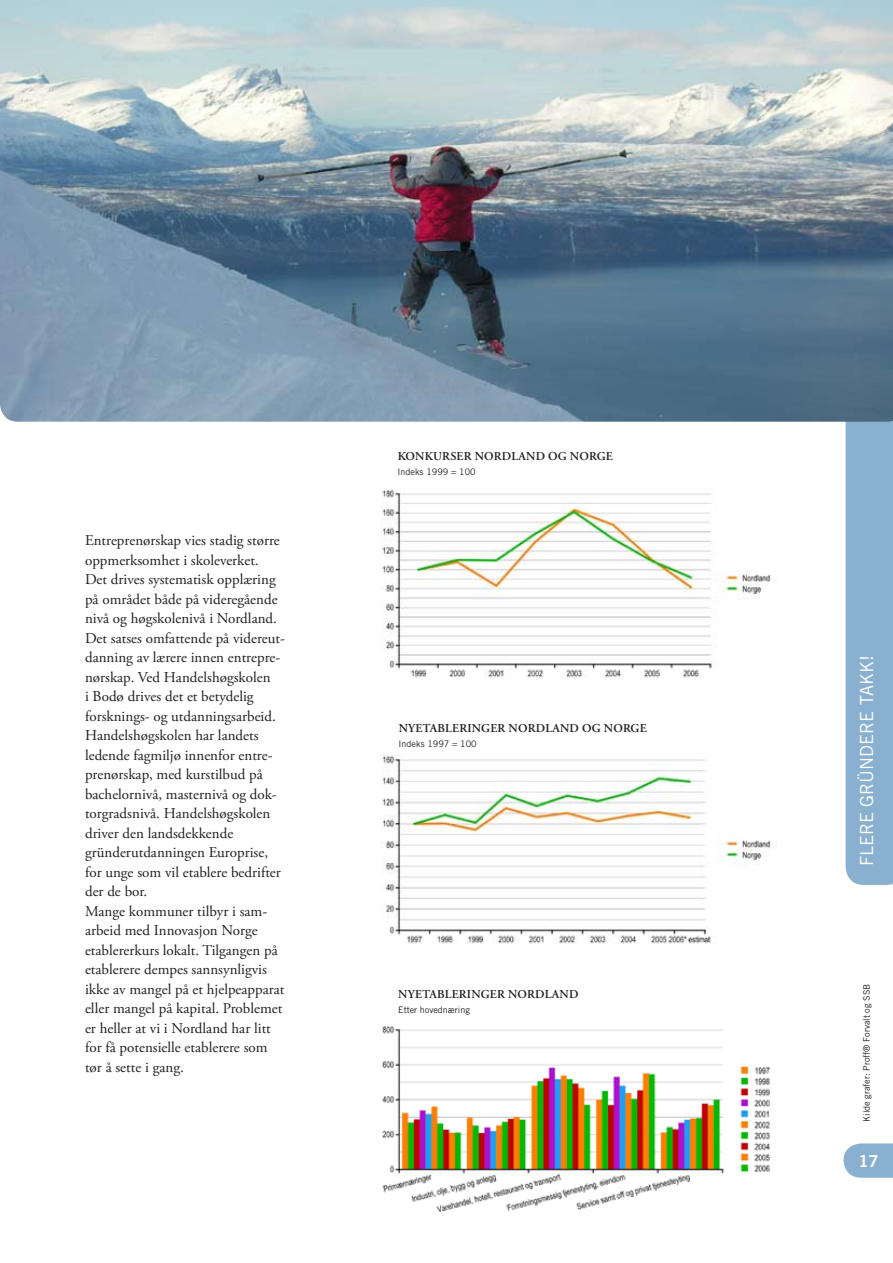
<style>
.page{position:relative;width:893px;height:1263px;background:#fff}
.page>*{position:absolute;margin:0;border:0;box-sizing:border-box;transform-origin:0 0}
.t1{font:18px "Trade Gothic";color:#fff}
.t2{font:16.5px "Trade Gothic Bold Two";color:#fff}
.t3{font:15px/19.5px "Adobe Garamond Pro";color:#231f20}
.t4{font:600 12px "Adobe Garamond Pro";letter-spacing:.015em;color:#231f20}
.t5{font:9px "Trade Gothic";color:#231f20}
</style>
<div class="page">
<svg style="left:843px;top:1143px;width:50px;height:35px"></svg>
<div style="left:846px;top:422px;width:47px;height:463px;background:#8ab0cf"></div>
<img style="left:382px;top:755px;width:392px;height:189px">
<img style="left:382px;top:489px;width:392px;height:189px">
<img style="left:382px;top:1025px;width:388px;height:188px">
<img style="left:0;top:0;width:893px;height:422px">
<p class="t3" style="left:85px;top:531px;width:201px">Entreprenørskap vies stadig større oppmerksomhet i skoleverket.<br>Det drives systematisk opplæring på området både på videregående nivå og høgskolenivå i Nordland.<br>Det satses omfattende på videreut&shy;danning av lærere innen entrepre&shy;nørskap. Ved Handelshøgskolen<br>i Bodø drives det et betydelig forsknings- og utdanningsarbeid.<br>Handelshøgskolen har landets ledende fagmiljø innenfor entre&shy;prenørskap, med kurstilbud på bachelornivå, masternivå og dok&shy;torgradsnivå. Handelshøgskolen driver den landsdekkende gründerutdanningen Europrise, for unge som vil etablere bedrifter der de bor.<br>Mange kommuner tilbyr i sam&shy;arbeid med Innovasjon Norge etablererkurs lokalt. Tilgangen på etablerere dempes sannsynligvis ikke av mangel på et hjelpeapparat eller mangel på kapital. Problemet er heller at vi i Nordland har litt for få potensielle etablerere som tør å sette i gang.</p>
<p class="t4" style="left:398px;top:449px;width:217px">KONKURSER NORDLAND OG NORGE</p>
<p class="t5" style="left:398px;top:466px;width:80px">Indeks 1999 = 100</p>
<p class="t4" style="left:399px;top:721px;width:249px">NYETABLERINGER NORDLAND OG NORGE</p>
<p class="t5" style="left:399px;top:738px;width:80px">Indeks 1997 = 100</p>
<p class="t4" style="left:398px;top:987px;width:182px">NYETABLERINGER NORDLAND</p>
<p class="t5" style="left:398px;top:1004px;width:73px">Etter hovednæring</p>
<p class="t1" style="left:856px;top:866px;width:213px;rotate:-90deg">FLERE GRÜNDERE TAKK!</p>
<p class="t5" style="left:861px;top:1122px;width:140px;rotate:-90deg">Kilde grafer: Proff® Forvalt og SSB</p>
<p class="t2" style="left:858px;top:1151px;width:22px">17</p>
</div>
